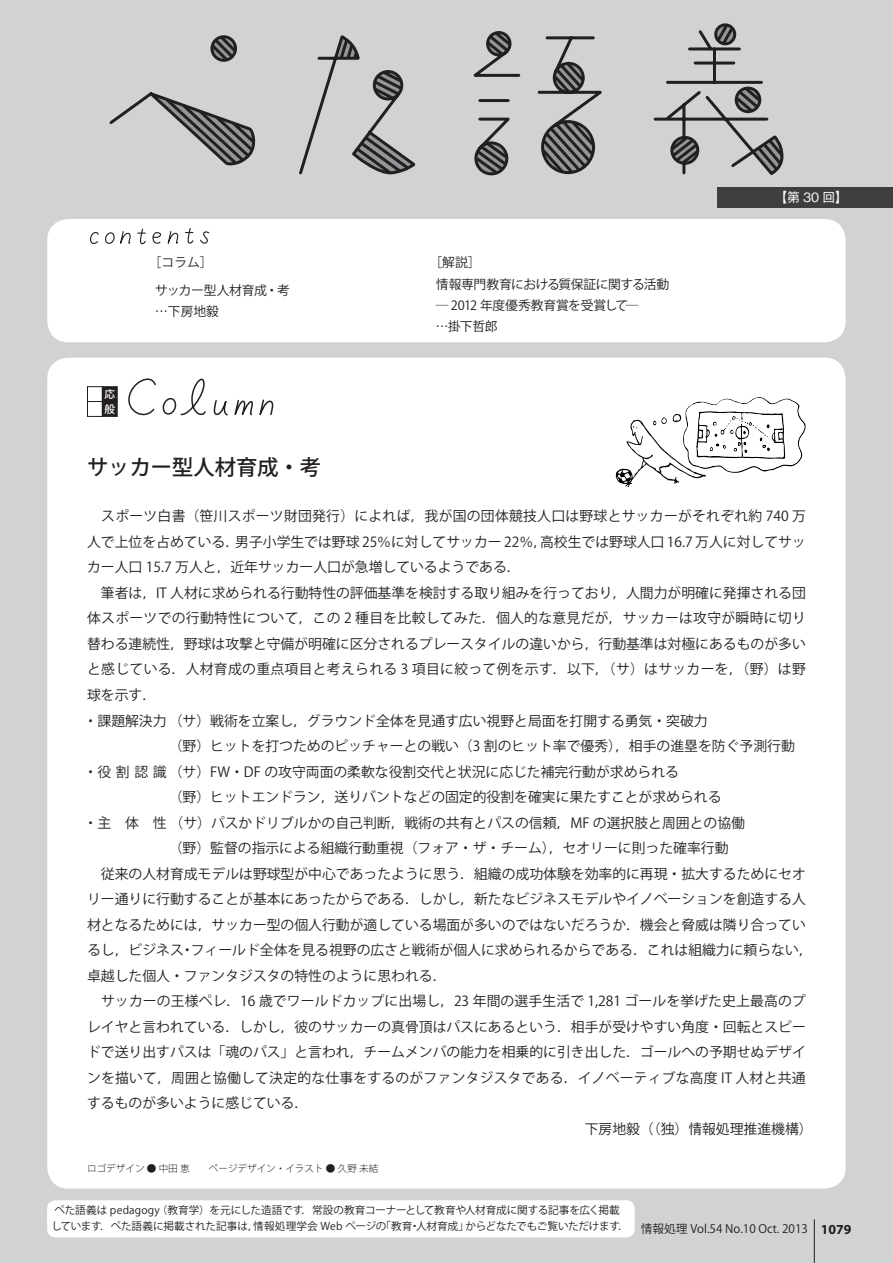
<style>
.page{position:relative;width:893px;height:1263px;background:#d1d2d4}
.page>*{position:absolute;margin:0;border:0;box-sizing:border-box;transform-origin:0 0}
.t1{font:500 21.3px "Koz Go Pro";color:#231f20}
.t2{font:13.8px "Koz Go Pro";color:#231f20}
.t3{font:13.8px "Koz Go Pro";letter-spacing:.02em;color:#231f20}
.t4{font:12.75px/21.3px "Koz Go Pro";letter-spacing:-.025em;color:#231f20}
.t5{font:500 12.75px "Gothic BBB Pro";color:#fff}
.t6{font:11.7px "Koz Go Pro";color:#231f20}
.t7{font:10.65px/15.9px "Koz Go Pro";letter-spacing:-.015em;color:#231f20}
.t8{font:500 10.65px/14.9px "Koz Go Pro";color:#fff}
.t9{font:300 9.6px "Koz Go Pro";color:#231f20}
.s1{font-family:"Myriad Pro";font-weight:700;font-size:13.8px}
</style>
<div class="page">
<hr style="left:814px;top:1219px;width:1px;height:44px;background:#231f20">
<div style="left:717px;top:187px;width:176px;height:20px;background:#3e3e3f"></div>
<div style="left:47px;top:358px;width:799px;height:830px;background:#fff;border-radius:21px"></div>
<div style="left:47px;top:219px;width:799px;height:123px;background:#fff;border-radius:21px"></div>
<svg style="left:109px;top:35px;width:147px;height:131px"></svg>
<svg style="left:299px;top:36px;width:117px;height:139px"></svg>
<svg style="left:473px;top:31px;width:129px;height:145px"></svg>
<svg style="left:653px;top:23px;width:131px;height:152px"></svg>
<svg style="left:90px;top:228px;width:56px;height:17px"></svg>
<svg style="left:152px;top:228px;width:58px;height:16px"></svg>
<svg style="left:128px;top:378px;width:146px;height:38px"></svg>
<div style="left:87px;top:386px;width:16px;height:16px;border:1px solid #231f20"></div>
<div style="left:87px;top:401px;width:16px;height:16px;border:1px solid #231f20"></div>
<div style="left:102px;top:387px;width:15px;height:14px;background:#231f20"></div>
<div style="left:102px;top:386px;width:16px;height:16px;border:1px solid #231f20"></div>
<div style="left:102px;top:401px;width:15px;height:15px;background:#231f20"></div>
<div style="left:102px;top:401px;width:16px;height:16px;border:1px solid #231f20"></div>
<div style="left:47px;top:1200px;width:588px;height:37px;background:#fff;border-radius:9px"></div>
<svg style="left:615px;top:397px;width:191px;height:90px"></svg>
<p class="t8" style="left:90px;top:387px;width:27px">基応専般</p>
<p class="t4" style="left:155px;top:249px;width:136px;line-height:27.6px;text-indent:-6px">［コラム］<br>サッカー型人材育成・考</p>
<p class="t4" style="left:155px;top:301px;width:65px">…下房地毅</p>
<h1 class="t1" style="left:87px;top:453px;width:235px">サッカー型人材育成・考</h1>
<p class="t4" style="left:436px;top:252px;width:235px;text-indent:-6px">［解説］<br>情報専門教育における質保証に関する活動─ 2012 年度優秀教育賞を受賞して─<br>…掛下哲郎</p>
<p class="t5" style="left:774px;top:187px;width:75px">【第 30 回】</p>
<p class="t3" style="left:87px;top:507px;width:720px">　スポーツ白書（笹川スポーツ財団発行）によれば，我が国の団体競技人口は野球とサッカーがそれぞれ約 740 万</p>
<p class="t2" style="left:87px;top:533px;width:720px">人で上位を占めている．男子小学生では野球 25％に対してサッカー 22％，高校生では野球人口 16.7 万人に対してサッ</p>
<p class="t2" style="left:87px;top:558px;width:435px">カー人口 15.7 万人と，近年サッカー人口が急増しているようである．</p>
<p class="t2" style="left:87px;top:584px;width:720px">　筆者は，IT 人材に求められる行動特性の評価基準を検討する取り組みを行っており，人間力が明確に発揮される団</p>
<p class="t3" style="left:87px;top:609px;width:720px">体スポーツでの行動特性について，この 2 種目を比較してみた．個人的な意見だが，サッカーは攻守が瞬時に切り</p>
<p class="t2" style="left:87px;top:635px;width:720px">替わる連続性，野球は攻撃と守備が明確に区分されるプレースタイルの違いから，行動基準は対極にあるものが多い</p>
<p class="t3" style="left:87px;top:660px;width:720px">と感じている．人材育成の重点項目と考えられる 3 項目に絞って例を示す．以下，（サ）はサッカーを，（野）は野</p>
<p class="t2" style="left:87px;top:686px;width:71px">球を示す．</p>
<p class="t2" style="left:84px;top:711px;width:625px">・課題解決力 （サ）戦術を立案し，グラウンド全体を見通す広い視野と局面を打開する勇気・突破力</p>
<p class="t2" style="left:169px;top:737px;width:628px">（野）ヒットを打つためのピッチャーとの戦い（3 割のヒット率で優秀），相手の進塁を防ぐ予測行動</p>
<p class="t2" style="left:84px;top:762px;width:597px">・役割認識 （サ）FW・DF の攻守両面の柔軟な役割交代と状況に応じた補完行動が求められる</p>
<p class="t2" style="left:169px;top:788px;width:554px">（野）ヒットエンドラン，送りバントなどの固定的役割を確実に果たすことが求められる</p>
<p class="t2" style="left:84px;top:813px;width:663px">・主 体 性 （サ）パスかドリブルかの自己判断，戦術の共有とパスの信頼，MF の選択肢と周囲との協働</p>
<p class="t2" style="left:169px;top:839px;width:561px">（野）監督の指示による組織行動重視（フォア・ザ・チーム），セオリーに則った確率行動</p>
<p class="t2" style="left:87px;top:864px;width:720px">　従来の人材育成モデルは野球型が中心であったように思う．組織の成功体験を効率的に再現・拡大するためにセオ</p>
<p class="t2" style="left:87px;top:890px;width:720px">リー通りに行動することが基本にあったからである．しかし，新たなビジネスモデルやイノベーションを創造する人</p>
<p class="t2" style="left:87px;top:915px;width:720px">材となるためには，サッカー型の個人行動が適している場面が多いのではないだろうか．機会と脅威は隣り合ってい</p>
<p class="t2" style="left:87px;top:941px;width:727px">るし，ビジネス・フィールド全体を見る視野の広さと戦術が個人に求められるからである．これは組織力に頼らない，</p>
<p class="t2" style="left:87px;top:967px;width:361px">卓越した個人・ファンタジスタの特性のように思われる．</p>
<p class="t2" style="left:87px;top:992px;width:720px">　サッカーの王様ペレ．16 歳でワールドカップに出場し，23 年間の選手生活で 1,281 ゴールを挙げた史上最高のプ</p>
<p class="t2" style="left:87px;top:1018px;width:720px">レイヤと言われている．しかし，彼のサッカーの真骨頂はパスにあるという．相手が受けやすい角度・回転とスピー</p>
<p class="t2" style="left:87px;top:1043px;width:720px">ドで送り出すパスは「魂のパス」と言われ，チームメンバの能力を相乗的に引き出した．ゴールへの予期せぬデザイ</p>
<p class="t2" style="left:87px;top:1069px;width:720px">ンを描いて，周囲と協働して決定的な仕事をするのがファンタジスタである．イノベーティブな高度 IT 人材と共通</p>
<p class="t2" style="left:87px;top:1094px;width:223px">するものが多いように感じている．</p>
<p class="t2" style="left:585px;top:1120px;width:230px">下房地毅（（独）情報処理推進機構）</p>
<p class="t9" style="left:87px;top:1162px;width:293px">ロゴデザイン ● 中田 恵　　ページデザイン・イラスト ● 久野 未結</p>
<p class="t7" style="left:51px;top:1202px;width:579px">ぺた語義は pedagogy（教育学）を元にした造語です．常設の教育コーナーとして教育や人材育成に関する記事を広く掲載しています．ぺた語義に掲載された記事は，情報処理学会 Web ページの「教育・人材育成」からどなたでもご覧いただけます．</p>
<p class="t6" style="left:641px;top:1221px;width:212px">情報処理 Vol.54 No.10 Oct. 2013 <span class="s1">1079</span></p>
</div>
